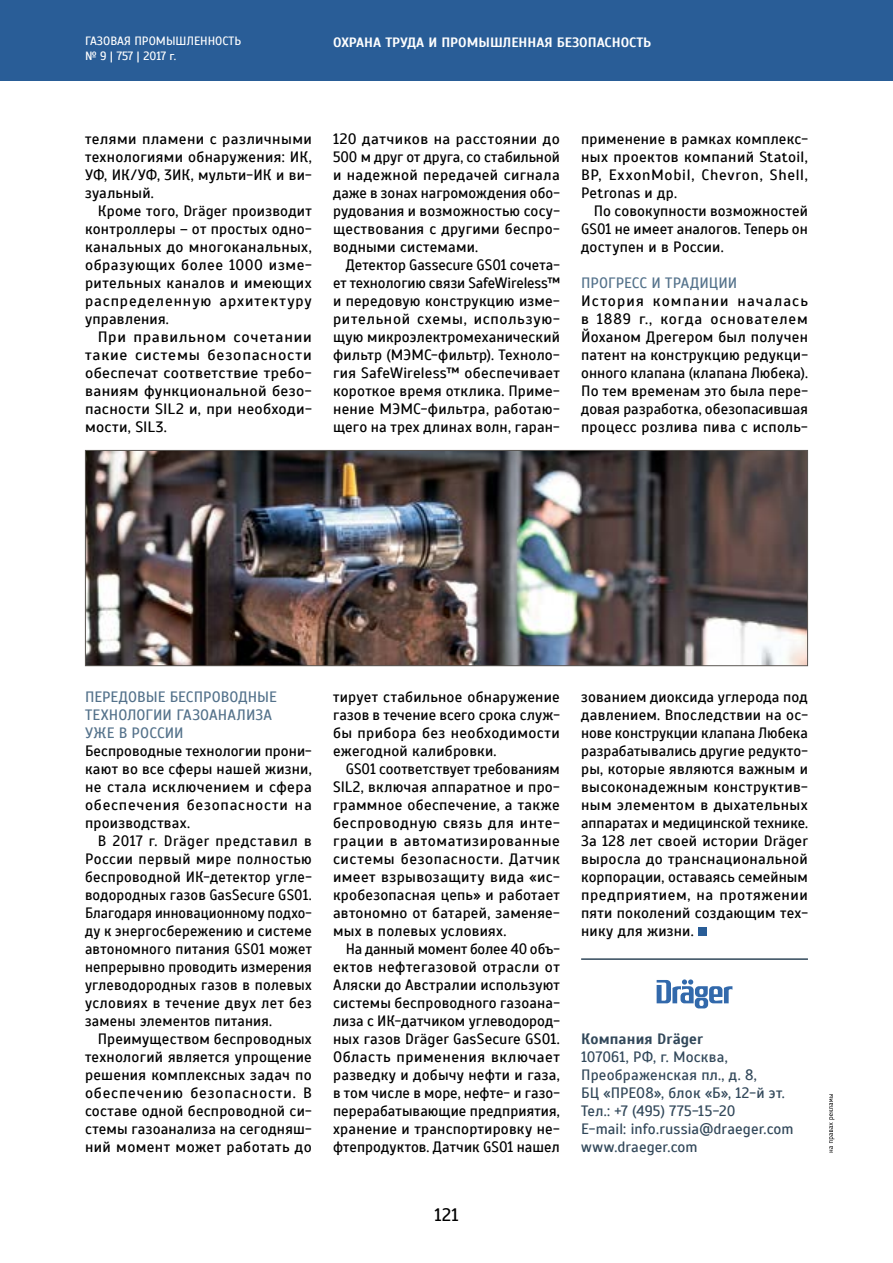
<style>
.page{position:relative;width:893px;height:1263px;background:#fff}
.page>*{position:absolute;margin:0;border:0;box-sizing:border-box;transform-origin:0 0}
.t1{font:18px "Scada";color:#000}
.t2{font:15px/18px "Scada";letter-spacing:.015em;color:#000;text-align:justify}
.t3{font:15px/18px "Scada";letter-spacing:.015em;color:#000;text-align:justify;scale:1.05 1}
.t4{font:15px/18px "Scada";letter-spacing:.01em;color:#32485a}
.t5{font:15px/18px "Scada";letter-spacing:.005em;color:#54728b}
.t6{font:700 15px "Scada";letter-spacing:.01em;color:#32485a}
.t7{font:700 13.5px "Scada";color:#fff}
.t8{font:12px/14.4px "Scada";color:#fff}
</style>
<div class="page">
<div style="left:0;top:0;width:893px;height:81px;background:#295d97"></div>
<div style="left:698px;top:927px;width:9px;height:9px;background:#295d97"></div>
<img style="left:87px;top:452px;width:719px;height:212px">
<div style="left:85px;top:450px;width:723px;height:216px;border:1px solid #5b5753"></div>
<hr style="left:581px;top:958px;width:227px;height:2px;background:#32485a">
<svg style="left:829px;top:1094px;width:5px;height:58px"></svg>
<svg style="left:657px;top:979px;width:75px;height:29px"></svg>
<p class="t8" style="left:85px;top:34px;width:158px">ГАЗОВАЯ ПРОМЫШЛЕННОСТЬ № 9 | 757 | 2017 г.</p>
<p class="t7" style="left:333px;top:34px;width:320px">ОХРАНА ТРУДА И ПРОМЫШЛЕННАЯ БЕЗОПАСНОСТЬ</p>
<p class="t2" style="left:85px;top:130px;width:228px">телями пламени с различными технологиями обнаружения: ИК, УФ, ИК/УФ, 3ИК, мульти-ИК и ви&shy;зуальный.</p>
<p class="t2" style="left:85px;top:202px;width:228px;text-indent:13px">Кроме того, Dräger производит контроллеры – от простых одно&shy;канальных до многоканальных, образующих более 1000 изме&shy;рительных каналов и имеющих распределенную архитектуру управления.</p>
<p class="t3" style="left:85px;top:328px;width:217px;text-indent:13px">При правильном сочетании такие системы безопасности обеспечат соответствие требо&shy;ваниям функциональной безо&shy;пасности SIL2 и, при необходи&shy;мости, SIL3.</p>
<p class="t2" style="left:333px;top:130px;width:228px">120 датчиков на расстоянии до 500 м друг от друга, со стабильной и надежной передачей сигнала даже в зонах нагромождения обо&shy;рудования и возможностью сосу&shy;ществования с другими беспро&shy;водными системами.</p>
<p class="t2" style="left:333px;top:256px;width:228px;text-indent:13px">Детектор Gassecure GS01 сочета&shy;ет технологию связи SafeWireless™ и передовую конструкцию изме&shy;рительной схемы, использую&shy;щую микроэлектромеханический фильтр (МЭМС-фильтр). Техноло&shy;гия SafeWireless™ обеспечивает короткое время отклика. Приме&shy;нение МЭМС-фильтра, работаю&shy;щего на трех длинах волн, гаран-</p>
<p class="t2" style="left:581px;top:130px;width:228px">применение в рамках комплекс&shy;ных проектов компаний Statoil, BP, ExxonMobil, Chevron, Shell, Petronas и др.</p>
<p class="t2" style="left:581px;top:202px;width:228px;text-indent:13px">По совокупности возможностей GS01 не имеет аналогов. Теперь он доступен и в России.</p>
<p class="t5" style="left:581px;top:274px;width:158px">ПРОГРЕСС И ТРАДИЦИИ</p>
<p class="t2" style="left:581px;top:292px;width:228px">История компании началась в 1889 г., когда основателем Йоханом Дрегером был получен патент на конструкцию редукци&shy;онного клапана (клапана Любека).<br>По тем временам это была пере&shy;довая разработка, обезопасившая процесс розлива пива с исполь-</p>
<p class="t5" style="left:85px;top:688px;width:193px">ПЕРЕДОВЫЕ БЕСПРОВОДНЫЕ<br>ТЕХНОЛОГИИ ГАЗОАНАЛИЗА<br>УЖЕ В РОССИИ</p>
<p class="t2" style="left:85px;top:742px;width:228px">Беспроводные технологии прони&shy;кают во все сферы нашей жизни, не стала исключением и сфера обеспечения безопасности на производствах.</p>
<p class="t2" style="left:85px;top:832px;width:228px;text-indent:13px">В 2017 г. Dräger представил в России первый мире полностью беспроводной ИК-детектор угле&shy;водородных газов GasSecure GS01.<br>Благодаря инновационному подхо&shy;ду к энергосбережению и системе автономного питания GS01 может непрерывно проводить измерения углеводородных газов в полевых условиях в течение двух лет без замены элементов питания.</p>
<p class="t2" style="left:85px;top:1030px;width:228px;text-indent:13px">Преимуществом беспроводных технологий является упрощение решения комплексных задач по обеспечению безопасности. В составе одной беспроводной си&shy;стемы газоанализа на сегодняш&shy;ний момент может работать до</p>
<p class="t2" style="left:333px;top:688px;width:228px">тирует стабильное обнаружение газов в течение всего срока служ&shy;бы прибора без необходимости ежегодной калибровки.</p>
<p class="t2" style="left:333px;top:760px;width:228px;text-indent:13px">GS01 соответствует требованиям SIL2, включая аппаратное и про&shy;граммное обеспечение, а также беспроводную связь для инте&shy;грации в автоматизированные системы безопасности. Датчик имеет взрывозащиту вида «ис&shy;кробезопасная цепь» и работает автономно от батарей, заменяе&shy;мых в полевых условиях.</p>
<p class="t2" style="left:333px;top:940px;width:228px;text-indent:13px">На данный момент более 40 объ&shy;ектов нефтегазовой отрасли от Аляски до Австралии используют системы беспроводного газоана&shy;лиза с ИК-датчиком углеводород&shy;ных газов Dräger GasSecure GS01.<br>Область применения включает разведку и добычу нефти и газа, в том числе в море, нефте- и газо&shy;перерабатывающие предприятия, хранение и транспортировку не&shy;фтепродуктов. Датчик GS01 нашел</p>
<p class="t1" style="left:434px;top:1204px;width:25px">121</p>
<p class="t2" style="left:581px;top:688px;width:228px">зованием диоксида углерода под давлением. Впоследствии на ос&shy;нове конструкции клапана Любека разрабатывались другие редукто&shy;ры, которые являются важным и высоконадежным конструктив&shy;ным элементом в дыхательных аппаратах и медицинской технике.<br>За 128 лет своей истории Dräger выросла до транснациональной корпорации, оставаясь семейным предприятием, на протяжении пяти поколений создающим тех&shy;нику для жизни.</p>
<p class="t6" style="left:581px;top:1030px;width:123px">Компания Dräger</p>
<p class="t4" style="left:581px;top:1048px;width:214px">107061, РФ, г. Москва,<br>Преображенская пл., д. 8,<br>БЦ «ПРЕО8», блок «Б», 12-й эт.<br>Тел.: +7 (495) 775-15-20<br>E-mail: info.russia@draeger.com www.draeger.com</p>
</div>
